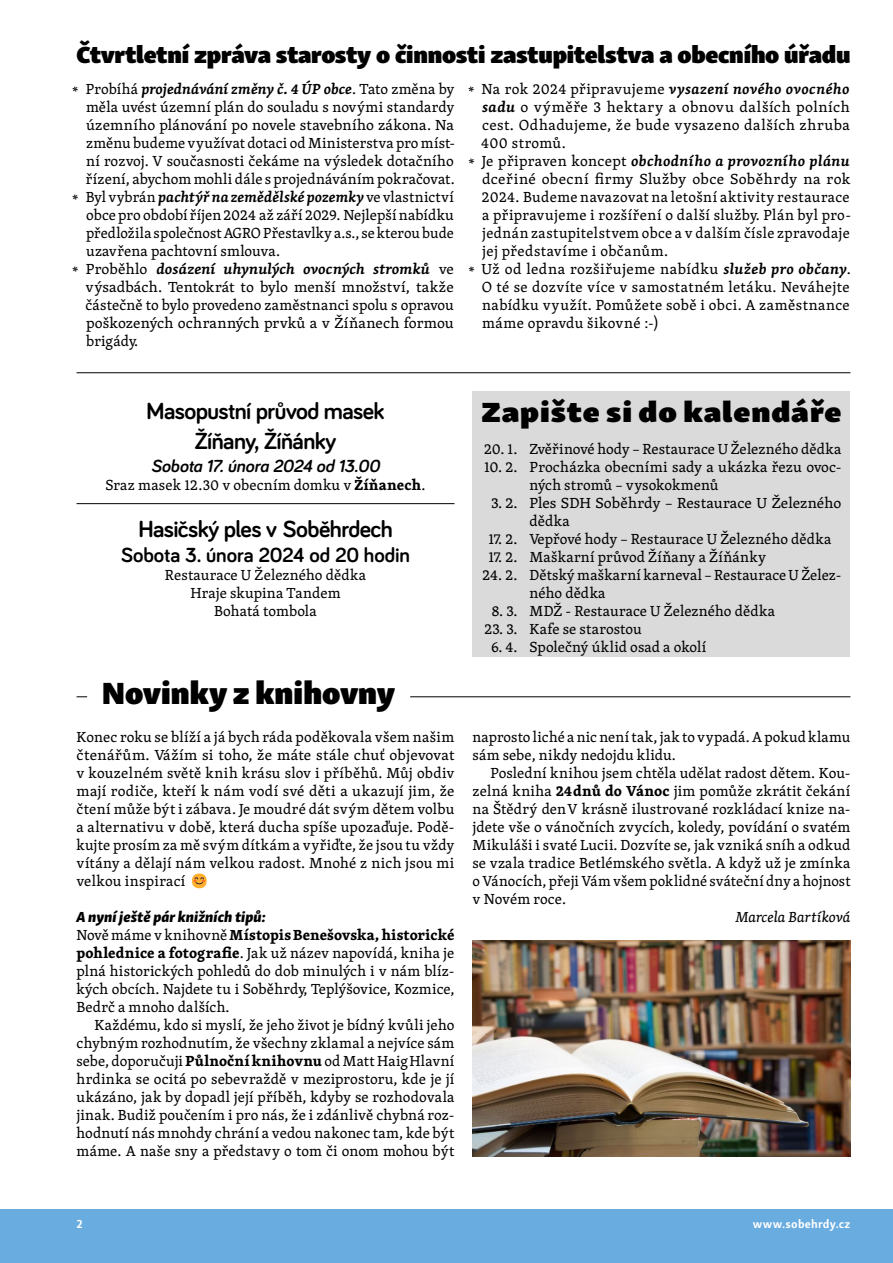
<style>
.page{position:relative;width:893px;height:1263px;background:#fff}
.page>*{position:absolute;margin:0;border:0;box-sizing:border-box;transform-origin:0 0}
.t1{font:31.5px "Skolar Sans Latn Bl";color:#000}
.t2{font:28.5px "Skolar Sans Latn Ex Bl";letter-spacing:.035em;color:#000}
.t3{font:24px "Skolar Sans Latn Bl";letter-spacing:-.015em;color:#000}
.t4{font:700 24px/30px "Bariol";letter-spacing:-.025em;color:#000;text-align:center}
.t5{font:700 21px "Bariol";letter-spacing:-.005em;color:#000}
.t6{font:italic 700 18px "Bariol";letter-spacing:-.01em;color:#000}
.t7{font:15px/18px "Skolar Latin";letter-spacing:.01em;color:#000}
.t8{font:15px "Skolar Latin";letter-spacing:.03em;color:#000}
.t9{font:italic 600 15px "Skolar Latin";letter-spacing:.01em;color:#000}
.t10{font:15px "Skolar Latin";letter-spacing:.035em;color:#000}
.t11{font:15px "Skolar Sans Latn Eb It";color:#000}
.t12{font:italic 15px "Skolar Latin";letter-spacing:.005em;color:#000}
.t13{font:700 12px "Skolar Sans Latn";letter-spacing:.015em;color:#fff}
.s1{font-weight:400;font-style:normal}
.s2{font-weight:600;font-style:italic}
.s3{font-weight:700}
</style>
<div class="page">
<div style="left:0;top:1210px;width:893px;height:53px;background:#69acdf"></div>
<hr style="left:77px;top:372px;width:773px;height:1px;background:#000">
<div style="left:472px;top:391px;width:378px;height:266px;background:#dadada"></div>
<hr style="left:77px;top:503px;width:377px;height:1px;background:#000">
<hr style="left:77px;top:696px;width:773px;height:1px;background:#000">
<div style="left:87px;top:679px;width:323px;height:39px;background:#fff"></div>
<img style="left:472px;top:940px;width:378px;height:216px">
<h3 class="t3" style="left:77px;top:33px;width:775px">Čtvrtletní zpráva starosty o činnosti zastupitelstva a obecního úřadu</h3>
<p class="t9" style="left:73px;top:77px;width:383px"><span class="s1">* Probíhá</span> projednávání změny č. 4 ÚP obce<span class="s1">. Tato změna by</span></p>
<p class="t7" style="left:86px;top:98px;width:370px">měla uvést územní plán do souladu s novými standardy</p>
<p class="t7" style="left:86px;top:116px;width:369px">územního plánování po novele stavebního zákona. Na</p>
<p class="t7" style="left:86px;top:134px;width:370px">změnu budeme využívat dotaci od Ministerstva pro míst-</p>
<p class="t7" style="left:86px;top:152px;width:369px">ní rozvoj. V současnosti čekáme na výsledek dotačního</p>
<p class="t7" style="left:86px;top:170px;width:370px">řízení, abychom mohli dále s projednáváním pokračovat.</p>
<p class="t9" style="left:73px;top:185px;width:383px"><span class="s1">* Byl vybrán</span> pachtýř na zemědělské pozemky <span class="s1">ve vlastnictví</span></p>
<p class="t7" style="left:86px;top:206px;width:369px">obce pro období říjen 2024 až září 2029. Nejlepší nabídku</p>
<p class="t7" style="left:86px;top:224px;width:369px">předložila společnost AGRO Přestavlky a.s., se kterou bude</p>
<p class="t7" style="left:86px;top:242px;width:196px">uzavřena pachtovní smlouva.</p>
<p class="t9" style="left:73px;top:257px;width:383px"><span class="s1">* Proběhlo</span> dosázení uhynulých ovocných stromků <span class="s1">ve</span></p>
<p class="t7" style="left:86px;top:278px;width:370px">výsadbách. Tentokrát to bylo menší množství, takže</p>
<p class="t7" style="left:85px;top:296px;width:370px">částečně to bylo provedeno zaměstnanci spolu s opravou</p>
<p class="t7" style="left:86px;top:314px;width:369px">poškozených ochranných prvků a v Žíňanech formou</p>
<p class="t7" style="left:86px;top:332px;width:54px">brigády.</p>
<p class="t7" style="left:469px;top:80px;width:382px">* Na rok 2024 připravujeme <span class="s2">vysazení nového ovocného</span></p>
<p class="t10" style="left:482px;top:96px;width:369px"><span class="s2">sadu</span> o výměře 3 hektary a obnovu dalších polních</p>
<p class="t8" style="left:482px;top:114px;width:369px">cest. Odhadujeme, že bude vysazeno dalších zhruba</p>
<p class="t8" style="left:481px;top:132px;width:86px">400 stromů.</p>
<p class="t9" style="left:469px;top:149px;width:382px"><span class="s1">* Je připraven koncept</span> obchodního a provozního plánu</p>
<p class="t7" style="left:482px;top:170px;width:370px">dceřiné obecní firmy Služby obce Soběhrdy na rok</p>
<p class="t7" style="left:482px;top:188px;width:369px">2024. Budeme navazovat na letošní aktivity restaurace</p>
<p class="t8" style="left:482px;top:204px;width:370px">a připravujeme i rozšíření o další služby. Plán byl pro-</p>
<p class="t8" style="left:482px;top:222px;width:369px">jednán zastupitelstvem obce a v dalším čísle zpravodaje</p>
<p class="t10" style="left:482px;top:240px;width:188px">jej představíme i občanům.</p>
<p class="t8" style="left:469px;top:258px;width:384px">* Už od ledna rozšiřujeme nabídku <span class="s2">služeb pro občany</span>.</p>
<p class="t7" style="left:482px;top:278px;width:369px">O té se dozvíte více v samostatném letáku. Neváhejte</p>
<p class="t8" style="left:482px;top:294px;width:369px">nabídku využít. Pomůžete sobě i obci. A zaměstnance</p>
<p class="t7" style="left:482px;top:314px;width:179px">máme opravdu šikovné :-)</p>
<h3 class="t4" style="left:147px;top:395px;width:239px">Masopustní průvod masek<br>Žíňany, Žíňánky</h3>
<p class="t6" style="left:151px;top:453px;width:230px">Sobota 17. února 2024 od 13.00</p>
<p class="t7" style="left:106px;top:476px;width:321px">Sraz masek 12.30 v obecním domku v <span class="s3">Žíňanech</span>.</p>
<h3 class="t4" style="left:138px;top:513px;width:256px">Hasičský ples v Soběhrdech</h3>
<h3 class="t5" style="left:121px;top:541px;width:290px">Sobota 3. února 2024 od 20 hodin</h3>
<p class="t7" style="left:165px;top:566px;width:203px;text-align:center">Restaurace U Železného dědka<br>Hraje skupina Tandem<br>Bohatá tombola</p>
<h1 class="t1" style="left:102px;top:665px;width:294px">Novinky z knihovny</h1>
<p class="t7" style="left:77px;top:728px;width:379px;text-align:justify">Konec roku se blíží a já bych ráda poděkovala všem našim čtenářům. Vážím si toho, že máte stále chuť objevovat v kouzelném světě knih krásu slov i příběhů. Můj obdiv mají rodiče, kteří k nám vodí své děti a ukazují jim, že čtení může být i zábava. Je moudré dát svým dětem volbu a alternativu v době, která ducha spíše upozaďuje. Podě&shy;kujte prosím za mě svým dítkám a vyřiďte, že jsou tu vždy vítány a dělají nám velkou radost. Mnohé z nich jsou mi velkou inspirací</p>
<p class="t11" style="left:77px;top:904px;width:191px">A nyní ještě pár knižních tipů:</p>
<p class="t7" style="left:77px;top:926px;width:379px;text-align:justify">Nově máme v knihovně <span class="s3">Místopis Benešovska, historické pohlednice a fotografie</span>. Jak už název napovídá, kniha je plná historických pohledů do dob minulých i v nám blíz&shy;kých obcích. Najdete tu i Soběhrdy, Teplýšovice, Kozmice, Bedrč a mnoho dalších.</p>
<p class="t7" style="left:77px;top:1016px;width:379px;text-align:justify;text-indent:18px">Každému, kdo si myslí, že jeho život je bídný kvůli jeho chybným rozhodnutím, že všechny zklamal a nejvíce sám sebe, doporučuji <span class="s3">Půlnoční knihovnu</span> od Matt Haig Hlavní hrdinka se ocitá po sebevraždě v meziprostoru, kde je jí ukázáno, jak by dopadl její příběh, kdyby se rozhodovala jinak. Budiž poučením i pro nás, že i zdánlivě chybná roz&shy;hodnutí nás mnohdy chrání a vedou nakonec tam, kde být máme. A naše sny a představy o tom či onom mohou být</p>
<h2 class="t2" style="left:481px;top:386px;width:361px">Zapište si do kalendáře</h2>
<p class="t7" style="left:484px;top:440px;width:359px">20. 1. Zvěřinové hody – Restaurace U Železného dědka</p>
<p class="t7" style="left:529px;top:458px;width:313px;text-indent:-45px">10. 2. Procházka obecními sady a ukázka řezu ovoc&shy;ných stromů – vysokokmenů</p>
<p class="t7" style="left:529px;top:494px;width:313px;text-indent:-38px">3. 2. Ples SDH Soběhrdy – Restaurace U Železného dědka</p>
<p class="t7" style="left:488px;top:530px;width:345px">17. 2. Vepřové hody – Restaurace U Železného dědka</p>
<p class="t7" style="left:488px;top:548px;width:279px">17. 2. Maškarní průvod Žíňany a Žíňánky</p>
<p class="t7" style="left:529px;top:566px;width:313px;text-indent:-47px">24. 2. Dětský maškarní karneval – Restaurace U Želez&shy;ného dědka</p>
<p class="t7" style="left:491px;top:602px;width:285px">8. 3. MDŽ - Restaurace U Železného dědka</p>
<p class="t7" style="left:485px;top:620px;width:159px">23. 3. Kafe se starostou</p>
<p class="t7" style="left:491px;top:638px;width:217px">6. 4. Společný úklid osad a okolí</p>
<p class="t7" style="left:472px;top:728px;width:379px">naprosto liché a nic není tak, jak to vypadá. A pokud klamu sám sebe, nikdy nedojdu klidu.</p>
<p class="t7" style="left:472px;top:764px;width:379px;text-align:justify;text-indent:18px">Poslední knihou jsem chtěla udělat radost dětem. Kou&shy;zelná kniha <span class="s3">24 dnů do Vánoc</span> jim pomůže zkrátit čekání na Štědrý den V krásně ilustrované rozkládací knize na&shy;jdete vše o vánočních zvycích, koledy, povídání o svatém Mikuláši i svaté Lucii. Dozvíte se, jak vzniká sníh a odkud se vzala tradice Betlémského světla. A když už je zmínka o Vánocích, přeji Vám všem poklidné sváteční dny a hojnost v Novém roce.</p>
<p class="t12" style="left:736px;top:906px;width:116px">Marcela Bartíková</p>
<p class="t13" style="left:77px;top:1214px;width:8px">2</p>
<p class="t13" style="left:753px;top:1214px;width:99px">www.sobehrdy.cz</p>
</div>
